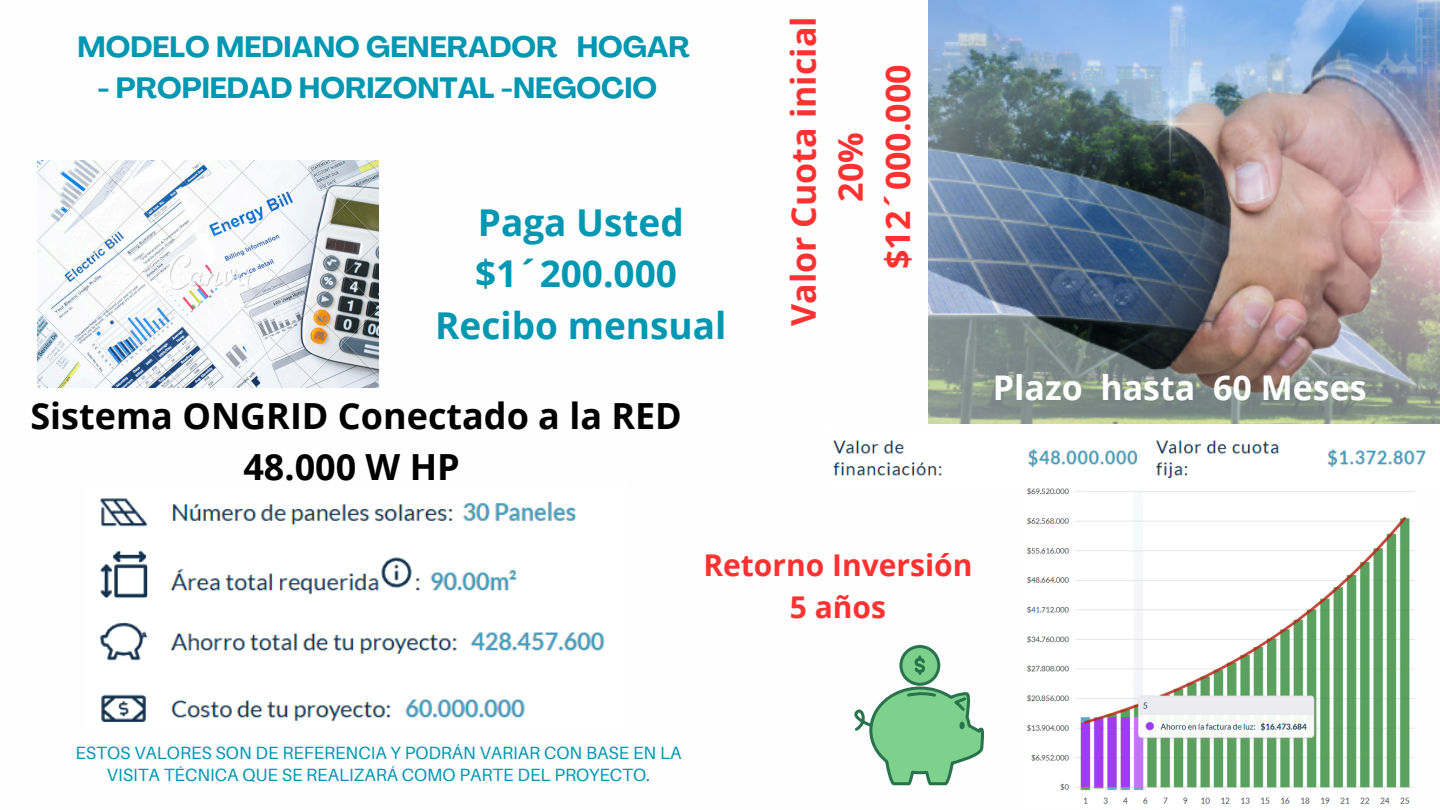
<style>
.page{position:relative;width:1440px;height:810px;background:#fff}
.page>*{position:absolute;margin:0;border:0;box-sizing:border-box;transform-origin:0 0}
.t1{font:700 37px/51.8px "Open Sans";color:#0097b2;text-align:center}
.t2{font:700 36px/50.2px "Open Sans";color:#000;text-align:center}
.t3{font:700 34px/47.2px "Open Sans";color:#ff3131;text-align:center}
.t4{font:700 34px "Open Sans";color:#fff}
.t5{font:700 30px/42px "Open Sans";color:#ff3131;text-align:center}
.t6{font:700 29px "Agrandir";color:#0097b2}
.t7{font:17.7px/22.5px "Aileron";color:#0097b2;text-align:center}
</style>
<div class="page">
<img style="left:37px;top:160px;width:341px;height:227px">
<svg style="left:901px;top:647px;width:38px;height:37px"></svg>
<div style="left:899px;top:645px;width:41px;height:41px;border:3px solid #28734b;border-radius:50%"></div>
<svg style="left:854px;top:656px;width:130px;height:129px"></svg>
<img style="left:929px;top:0;width:511px;height:424px">
<img style="left:100px;top:498px;width:505px;height:224px">
<img style="left:833px;top:440px;width:593px;height:39px">
<img style="left:1026px;top:488px;width:389px;height:316px">
<h1 class="t6" style="left:78px;top:35px;width:614px">MODELO MEDIANO GENERADOR HOGAR</h1>
<h1 class="t6" style="left:97px;top:76px;width:561px">- PROPIEDAD HORIZONTAL -NEGOCIO</h1>
<p class="t1" style="left:435px;top:195px;width:293px">Paga Usted $1´200.000<br>Recibo mensual</p>
<h3 class="t2" style="left:30px;top:390px;width:653px">Sistema ONGRID Conectado a la RED<br>48.000 W HP</h3>
<p class="t3" style="left:779px;top:326px;width:311px;rotate:-90deg">Valor Cuota inicial<br>20%<br>$12´000.000</p>
<p class="t4" style="left:993px;top:364px;width:375px">Plazo hasta 60 Meses</p>
<p class="t5" style="left:703px;top:543px;width:271px">Retorno Inversión<br>5 años</p>
<h1 class="t7" style="left:76px;top:741px;width:608px">ESTOS VALORES SON DE REFERENCIA Y PODRÁN VARIAR CON BASE EN LA<br>VISITA TÉCNICA QUE SE REALIZARÁ COMO PARTE DEL PROYECTO.</h1>
</div>
